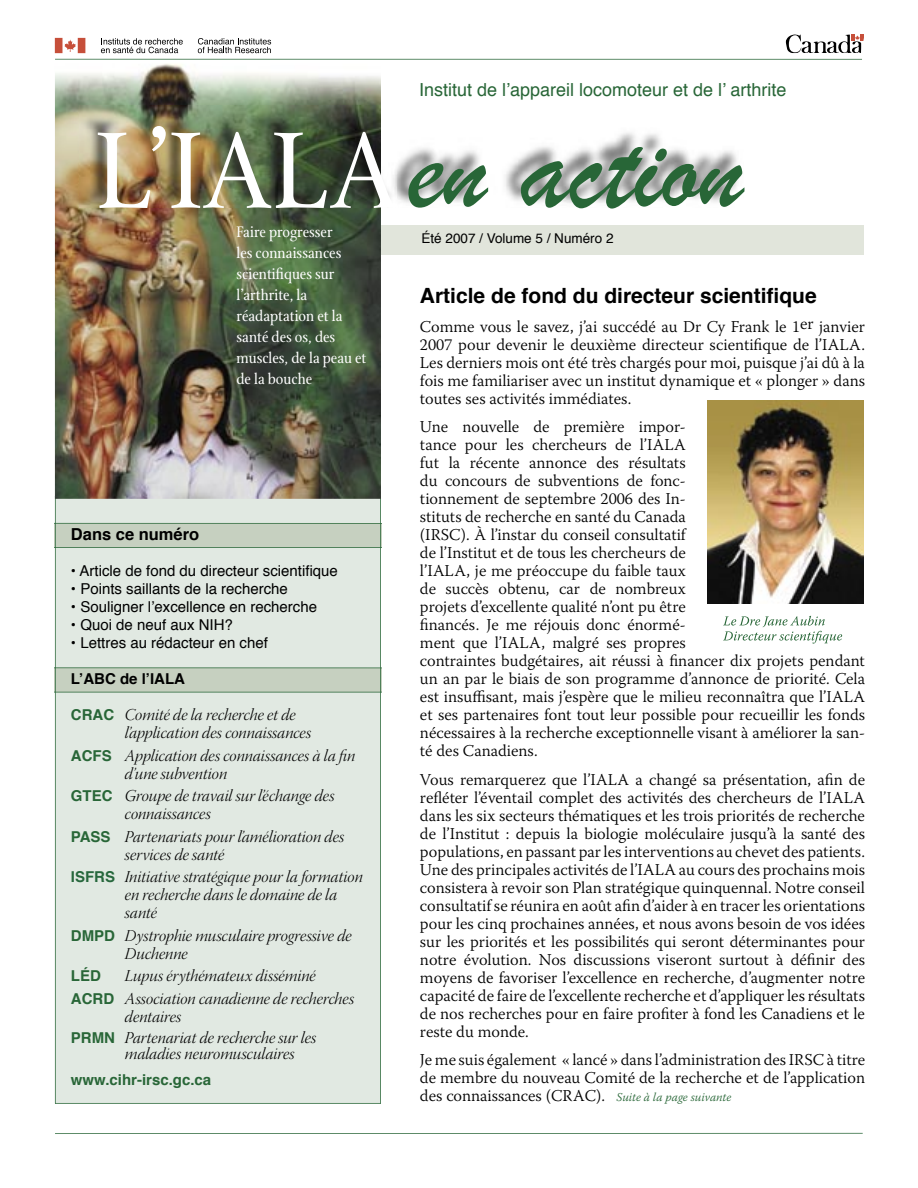
<style>
.page{position:relative;width:918px;height:1188px;background:#fff}
.page>*{position:absolute;margin:0;border:0;box-sizing:border-box;transform-origin:0 0}
.t1{font:120px "Brush Script";color:#286637}
.t2{font:700 21px "Helvetica";color:#000}
.t3{font:18px "Helvetica";color:#286637}
.t4{font:300 16.5px/18px "Warnock Pro";color:#000;text-align:justify}
.t5{font:16.5px/18px "Warnock Pro Light It Disp";color:#000}
.t6{font:16.5px/21px "Stone Print";color:#fff}
.t7{font:700 16.5px "Helvetica";color:#000}
.t8{font:15px "Helvetica";color:#000}
.t9{font:700 15px "Helvetica";color:#286637}
.t10{font:700 15px "Helvetica";color:#000}
.t11{font:13.5px "Helvetica";color:#000}
.s1{font-family:"Stone Print";font-size:117px;color:#fff}
.s2{font-style:italic;font-size:12px;color:#286637}
.s3{font-family:"Helvetica";font-weight:700;font-size:15px;color:#286637}
.s4{font-family:"Helvetica";font-weight:700;font-size:15px;color:#27683d}
</style>
<div class="page">
<div style="left:381px;top:225px;width:483px;height:30px;background:#e1e5db"></div>
<svg style="left:55px;top:499px;width:326px;height:605px;background:#dce5dd"></svg>
<img style="left:55px;top:40px;width:326px;height:459px">
<hr style="left:55px;top:1133px;width:808px;height:1px;background:#286637">
<svg style="left:785px;top:34px;width:79px;height:19px"></svg>
<img style="left:396px;top:133px;width:342px;height:70px">
<img style="left:79px;top:105px;width:309px;height:102px">
<img style="left:388px;top:170px;width:8px;height:30px">
<hr style="left:55px;top:59px;width:807px;height:1px;background:#286637">
<img style="left:707px;top:401px;width:156px;height:202px">
<svg style="left:198px;top:38px;width:73px;height:15px"></svg>
<svg style="left:101px;top:38px;width:82px;height:15px"></svg>
<svg style="left:55px;top:38px;width:30px;height:15px"></svg>
<svg style="left:723px;top:616px;width:119px;height:28px"></svg>
<p class="t3" style="left:419px;top:78px;width:369px">Institut de lʼappareil locomoteur et de lʼ arthrite</p>
<h1 class="t1" style="left:96px;top:96px;width:649px"><span class="s1">L’IALA</span>en action</h1>
<p class="t6" style="left:237px;top:221px;width:131px">Faire progresser<br>les connaissances scientifiques sur l’arthrite, la réadaptation et la santé des os, des muscles, de la peau et de la bouche</p>
<p class="t11" style="left:421px;top:229px;width:194px">Été 2007 / Volume 5 / Numéro 2</p>
<p class="t2" style="left:420px;top:282px;width:398px">Article de fond du directeur scientifique</p>
<p class="t4" style="left:420px;top:317px;width:447px">Comme vous le savez, j’ai succédé au Dr Cy Frank le 1er janvier 2007 pour devenir le deuxième directeur scientifique de l’IALA.<br>Les derniers mois ont été très chargés pour moi, puisque j’ai dû à la fois me familiariser avec un institut dynamique et « plonger » dans toutes ses activités immédiates.</p>
<p class="t4" style="left:420px;top:418px;width:447px;text-align:left">Une nouvelle de première impor-<br>tance pour les chercheurs de l’IALA<br>fut la récente annonce des résultats<br>du concours de subventions de fonc-<br>tionnement de septembre 2006 des In-<br>stituts de recherche en santé du Canada<br>(IRSC). À l’instar du conseil consultatif<br>de l’Institut et de tous les chercheurs de<br>l’IALA, je me préoccupe du faible taux<br>de succès obtenu, car de nombreux<br>projets d’excellente qualité n’ont pu être<br>financés. Je me réjouis donc énormé-<br>ment que l’IALA, malgré ses propres<br>contraintes budgétaires, ait réussi à financer dix projets pendant un an par le biais de son programme d’annonce de priorité. Cela est insuffisant, mais j’espère que le milieu reconnaîtra que l’IALA et ses partenaires font tout leur possible pour recueillir les fonds nécessaires à la recherche exceptionnelle visant à améliorer la san&shy;té des Canadiens.</p>
<p class="t4" style="left:420px;top:770px;width:447px">Vous remarquerez que l’IALA a changé sa présentation, afin de refléter l’éventail complet des activités des chercheurs de l’IALA dans les six secteurs thématiques et les trois priorités de recherche de l’Institut : depuis la biologie moléculaire jusqu’à la santé des populations, en passant par les interventions au chevet des patients.<br>Une des principales activités de l’IALA au cours des prochains mois consistera à revoir son Plan stratégique quinquennal. Notre conseil consultatif se réunira en août afin d’aider à en tracer les orientations pour les cinq prochaines années, et nous avons besoin de vos idées sur les priorités et les possibilités qui seront déterminantes pour notre évolution. Nos discussions viseront surtout à définir des moyens de favoriser l’excellence en recherche, d’augmenter notre capacité de faire de l’excellente recherche et d’appliquer les résultats de nos recherches pour en faire profiter à fond les Canadiens et le reste du monde.</p>
<p class="t4" style="left:420px;top:1051px;width:447px">Je me suis également « lancé » dans l’administration des IRSC à titre de membre du nouveau Comité de la recherche et de l’application des connaissances (CRAC). <span class="s2">Suite à la page suivante</span></p>
<p class="t7" style="left:71px;top:523px;width:130px">Dans ce numéro</p>
<p class="t8" style="left:71px;top:561px;width:269px">• Article de fond du directeur scientifique</p>
<p class="t8" style="left:71px;top:579px;width:219px">• Points saillants de la recherche</p>
<p class="t8" style="left:71px;top:597px;width:248px">• Souligner lʼexcellence en recherche</p>
<p class="t8" style="left:71px;top:615px;width:163px">• Quoi de neuf aux NIH?</p>
<p class="t8" style="left:71px;top:633px;width:199px">• Lettres au rédacteur en chef</p>
<p class="t10" style="left:71px;top:669px;width:116px">LʼABC de lʼIALA</p>
<p class="t5" style="left:125px;top:708px;width:188px;text-indent:-54px"><span class="s3">CRAC</span> Comité de la recherche et de l’application des connaissances</p>
<p class="t5" style="left:125px;top:748px;width:232px;text-indent:-54px"><span class="s3">ACFS</span> Application des connaissances à la fin d’une subvention</p>
<p class="t5" style="left:125px;top:789px;width:211px;text-indent:-54px"><span class="s3">GTEC</span> Groupe de travail sur l’échange des connaissances</p>
<p class="t5" style="left:125px;top:829px;width:221px;text-indent:-54px"><span class="s3">PASS</span> Partenariats pour l’amélioration des services de santé</p>
<p class="t5" style="left:125px;top:870px;width:240px;text-indent:-54px"><span class="s4">ISFRS</span> Initiative stratégique pour la formation en recherche dans le domaine de la santé</p>
<p class="t5" style="left:125px;top:928px;width:228px;text-indent:-54px"><span class="s3">DMPD</span> Dystrophie musculaire progressive de<br>Duchenne</p>
<p class="t9" style="left:71px;top:966px;width:31px">LÉD</p>
<p class="t5" style="left:71px;top:966px;width:285px;line-height:22.5px;text-indent:54px">Lupus érythémateux disséminé<br><span class="s3">ACRD</span> Association canadienne de recherches</p>
<p class="t5" style="left:71px;top:1008px;width:247px;line-height:21px;text-indent:54px">dentaires<br><span class="s3">PRMN</span> Partenariat de recherche sur les</p>
<p class="t5" style="left:125px;top:1047px;width:171px">maladies neuromusculaires</p>
<p class="t9" style="left:71px;top:1069px;width:142px">www.cihr-irsc.gc.ca</p>
</div>
